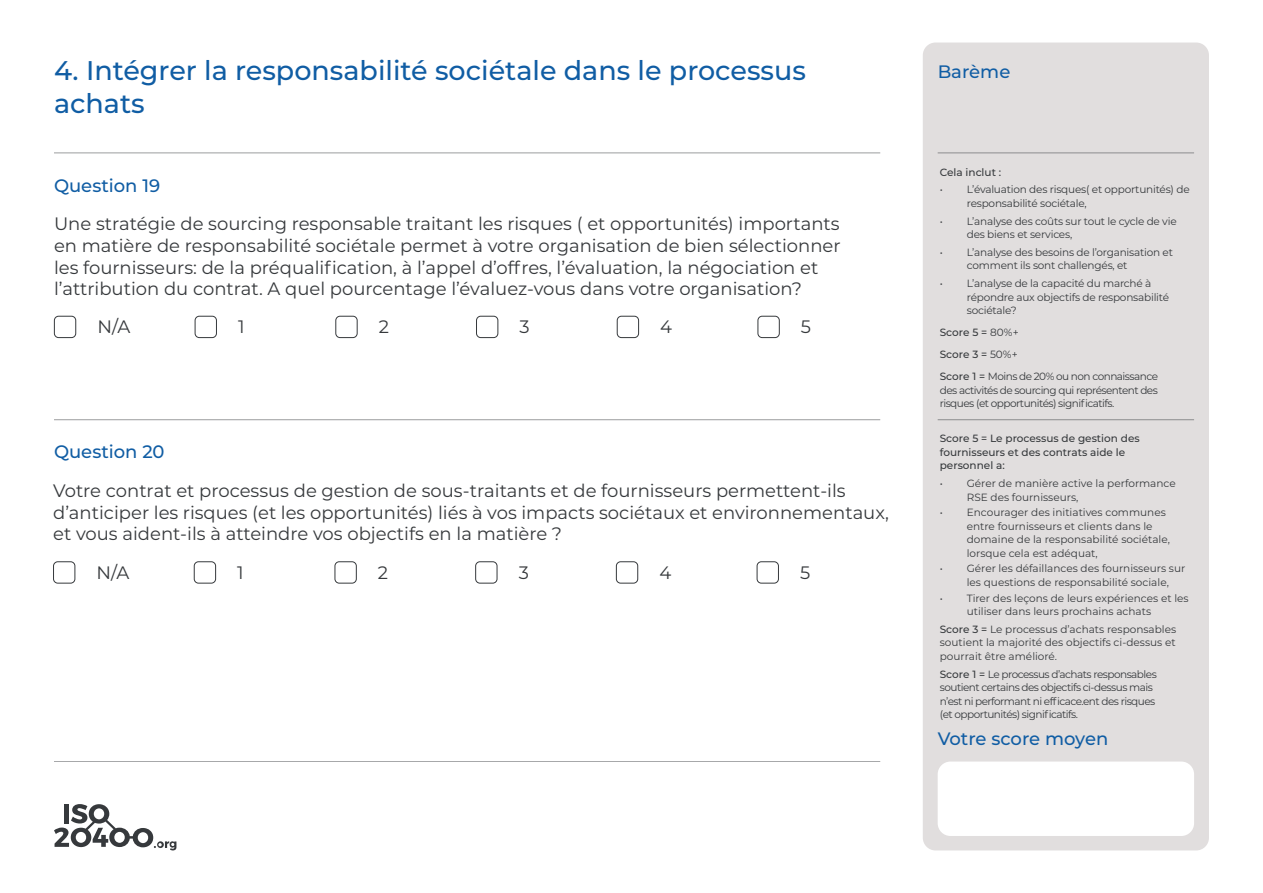
<style>
.page{position:relative;width:1263px;height:893px;background:#fff}
.page>*{position:absolute;margin:0;border:0;box-sizing:border-box;transform-origin:0 0}
.Section_Titles{font:500 27px/32.4px "Montserrat";color:#105da4}
.Question{font:18px/21.6px "Montserrat";color:#36393c}
.Section_Titles-2{font:500 18px "Montserrat";color:#105da4}
.Question_No{font:500 18px "Montserrat";color:#105da4}
.Answers{font:18px "Montserrat";color:#36393c}
.Guidance{font:10.5px/13.5px "Montserrat";letter-spacing:-.02em;color:#36393c}
.Guidance-2{font:10.5px/13.5px "Montserrat";color:#36393c}
.Guidance-3{font:10.5px/13.5px "Montserrat";letter-spacing:-.05em;color:#36393c}
.Guidance-4{font:500 10.5px/13.5px "Montserrat";color:#36393c}
.s1{font-weight:400}
.s2{font-weight:500}
</style>
<div class="page">
<hr style="left:54px;top:761px;width:826px;height:1px;background:#36393c">
<svg style="left:54px;top:804px;width:122px;height:46px"></svg>
<div style="left:923px;top:43px;width:286px;height:807px;background:#e1dede;border-radius:13px"></div>
<div style="left:54px;top:316px;width:22px;height:22px;border:1px solid #36393c;border-radius:4px"></div>
<div style="left:53px;top:561px;width:22px;height:22px;border:1px solid #36393c;border-radius:4px"></div>
<div style="left:757px;top:316px;width:23px;height:22px;border:1px solid #36393c;border-radius:4px"></div>
<div style="left:757px;top:561px;width:22px;height:22px;border:1px solid #36393c;border-radius:4px"></div>
<div style="left:617px;top:316px;width:22px;height:22px;border:1px solid #36393c;border-radius:4px"></div>
<div style="left:616px;top:561px;width:22px;height:22px;border:1px solid #36393c;border-radius:4px"></div>
<div style="left:476px;top:316px;width:22px;height:22px;border:1px solid #36393c;border-radius:4px"></div>
<div style="left:475px;top:561px;width:22px;height:22px;border:1px solid #36393c;border-radius:4px"></div>
<div style="left:335px;top:316px;width:23px;height:22px;border:1px solid #36393c;border-radius:4px"></div>
<div style="left:335px;top:561px;width:22px;height:22px;border:1px solid #36393c;border-radius:4px"></div>
<div style="left:195px;top:316px;width:22px;height:22px;border:1px solid #36393c;border-radius:4px"></div>
<div style="left:194px;top:561px;width:22px;height:22px;border:1px solid #36393c;border-radius:4px"></div>
<div style="left:938px;top:761px;width:256px;height:75px;background:#fff;border-radius:13px"></div>
<hr style="left:54px;top:419px;width:826px;height:1px;background:#36393c">
<hr style="left:54px;top:153px;width:826px;height:1px;background:#36393c">
<hr style="left:938px;top:153px;width:256px;height:1px;background:#36393c">
<hr style="left:938px;top:419px;width:256px;height:1px;background:#36393c">
<p class="Section_Titles" style="left:54px;top:53px;width:753px">4. Intégrer la responsabilité sociétale dans le processus achats</p>
<p class="Question_No" style="left:54px;top:173px;width:108px">Question 19</p>
<p class="Question" style="left:54px;top:213px;width:788px">Une stratégie de sourcing responsable traitant les risques ( et opportunités) importants en matière de responsabilité sociétale permet à votre organisation de bien sélectionner les fournisseurs: de la préqualification, à l’appel d’offres, l’évaluation, la négociation et l’attribution du contrat. A quel pourcentage l’évaluez-vous dans votre organisation?</p>
<p class="Answers" style="left:97px;top:314px;width:34px">N/A</p>
<p class="Question_No" style="left:54px;top:439px;width:112px">Question 20</p>
<p class="Answers" style="left:238px;top:314px;width:8px">1</p>
<p class="Answers" style="left:379px;top:314px;width:12px">2</p>
<p class="Answers" style="left:519px;top:314px;width:12px">3</p>
<p class="Answers" style="left:660px;top:314px;width:13px">4</p>
<p class="Answers" style="left:801px;top:314px;width:12px">5</p>
<p class="Question" style="left:53px;top:479px;width:837px">Votre contrat et processus de gestion de sous-traitants et de fournisseurs permettent-ils d’anticiper les risques (et les opportunités) liés à vos impacts sociétaux et environnementaux, et vous aident-ils à atteindre vos objectifs en la matière ?</p>
<p class="Answers" style="left:97px;top:560px;width:34px">N/A</p>
<p class="Answers" style="left:237px;top:560px;width:8px">1</p>
<p class="Answers" style="left:378px;top:560px;width:12px">2</p>
<p class="Answers" style="left:519px;top:560px;width:12px">3</p>
<p class="Answers" style="left:659px;top:560px;width:13px">4</p>
<p class="Answers" style="left:800px;top:560px;width:12px">5</p>
<p class="Section_Titles-2" style="left:938px;top:59px;width:74px">Barème</p>
<p class="Guidance-4" style="left:940px;top:165px;width:63px">Cela inclut :</p>
<p class="Guidance" style="left:967px;top:183px;width:224px;text-indent:-27px">• L’évaluation des risques( et opportunités) de responsabilité sociétale,</p>
<p class="Guidance" style="left:967px;top:214px;width:211px;text-indent:-27px">• L’analyse des coûts sur tout le cycle de vie des biens et services,</p>
<p class="Guidance" style="left:967px;top:245px;width:208px;text-indent:-27px">• L’analyse des besoins de l’organisation et comment ils sont challengés, et</p>
<p class="Guidance" style="left:967px;top:276px;width:204px;text-indent:-27px">• L’analyse de la capacité du marché à répondre aux objectifs de responsabilité sociétale?</p>
<p class="Guidance-4" style="left:940px;top:325px;width:80px">Score 5 = <span class="s1">80%+</span></p>
<p class="Guidance-4" style="left:940px;top:347px;width:80px">Score 3 = <span class="s1">50%+</span></p>
<p class="Guidance" style="left:940px;top:369px;width:220px;text-align:justify"><span class="s2">Score 1 =</span> Moins de 20% ou non connaissance des activités de sourcing qui représentent des risques (et opportunités) significatifs.</p>
<p class="Guidance-4" style="left:940px;top:432px;width:201px">Score 5 = Le processus de gestion des fournisseurs et des contrats aide le personnel a:</p>
<p class="Guidance-2" style="left:967px;top:476px;width:210px;text-indent:-27px">• Gérer de manière active la performance<br>RSE des fournisseurs,</p>
<p class="Guidance-2" style="left:967px;top:505px;width:205px;text-indent:-27px">• Encourager des initiatives communes entre fournisseurs et clients dans le domaine de la responsabilité sociétale, lorsque cela est adéquat,</p>
<p class="Guidance-2" style="left:967px;top:562px;width:220px;text-indent:-27px">• Gérer les défaillances des fournisseurs sur les questions de responsabilité sociale,</p>
<p class="Guidance-2" style="left:967px;top:591px;width:223px;text-indent:-27px">• Tirer des leçons de leurs expériences et les utiliser dans leurs prochains achats</p>
<p class="Guidance" style="left:940px;top:622px;width:238px;text-align:justify"><span class="s2">Score 3 =</span> Le processus d’achats responsables soutient la majorité des objectifs ci-dessus et pourrait être amélioré.</p>
<p class="Guidance-3" style="left:940px;top:667px;width:218px"><span class="s2">Score 1 =</span> Le processus d’achats responsables soutient certains des objectifs ci-dessus mais n’est ni performant ni efficace.ent des risques (et opportunités) significatifs.</p>
<p class="Section_Titles-2" style="left:938px;top:726px;width:172px">Votre score moyen</p>
</div>
